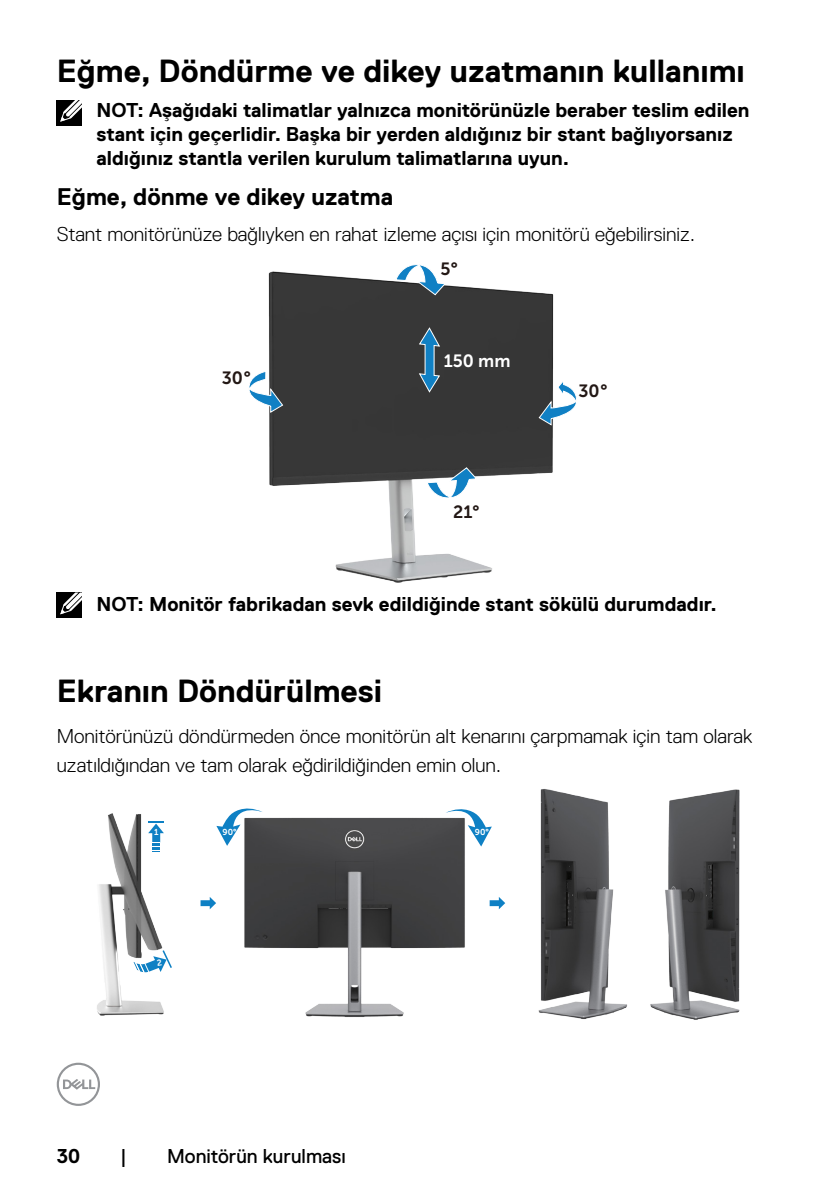
<style>
.page{position:relative;width:840px;height:1191px;background:#fff}
.page>*{position:absolute;margin:0;border:0;box-sizing:border-box;transform-origin:0 0}
.t1{font:700 32px "Dell Replica";color:#000}
.t2{font:700 24px "Dell Replica";color:#000}
.t3{font:700 20px/24px "Dell Replica";color:#000}
.t4{font:300 20px/28.8px "Dell Replica";color:#000}
.t5{font:20px "Dell Replica";color:#000}
.t6{font:17.6px "Museo Sans For Dell 700";color:#231815}
.t7{font:17.6px "Museo Sans For Dell 700";color:#fff}
.t8{font:8.6px "Museo Sans For Dell 700";color:#fff}
</style>
<div class="page">
<svg style="left:57px;top:1062px;width:43px;height:44px"></svg>
<div style="left:57px;top:100px;width:25px;height:25px;background:#000"></div>
<svg style="left:60px;top:100px;width:22px;height:22px"></svg>
<img style="left:268px;top:271px;width:286px;height:312px">
<svg style="left:395px;top:264px;width:50px;height:31px"></svg>
<svg style="left:249px;top:325px;width:34px;height:88px"></svg>
<svg style="left:538px;top:364px;width:39px;height:61px"></svg>
<svg style="left:419px;top:327px;width:20px;height:65px"></svg>
<svg style="left:426px;top:467px;width:51px;height:34px"></svg>
<div style="left:57px;top:592px;width:25px;height:26px;background:#000"></div>
<svg style="left:60px;top:592px;width:22px;height:23px"></svg>
<img style="left:540px;top:789px;width:200px;height:231px">
<img style="left:209px;top:806px;width:337px;height:214px">
<img style="left:97px;top:813px;width:67px;height:203px">
<svg style="left:148px;top:821px;width:16px;height:31px"></svg>
<svg style="left:216px;top:806px;width:47px;height:40px"></svg>
<svg style="left:445px;top:806px;width:46px;height:40px"></svg>
<svg style="left:200px;top:897px;width:16px;height:12px"></svg>
<svg style="left:489px;top:897px;width:16px;height:12px"></svg>
<svg style="left:133px;top:950px;width:39px;height:22px"></svg>
<h1 class="t1" style="left:57px;top:53px;width:689px">Eğme, Döndürme ve dikey uzatmanın kullanımı</h1>
<p class="t3" style="left:96px;top:98px;width:654px">NOT: Aşağıdaki talimatlar yalnızca monitörünüzle beraber teslim edilen stant için geçerlidir. Başka bir yerden aldığınız bir stant bağlıyorsanız aldığınız stantla verilen kurulum talimatlarına uyun.</p>
<p class="t2" style="left:57px;top:184px;width:338px">Eğme, dönme ve dikey uzatma</p>
<p class="t4" style="left:57px;top:219px;width:639px">Stant monitörünüze bağlıyken en rahat izleme açısı için monitörü eğebilirsiniz.</p>
<p class="t6" style="left:440px;top:259px;width:19px">5°</p>
<p class="t6" style="left:221px;top:368px;width:31px">30°</p>
<p class="t7" style="left:443px;top:351px;width:68px">150 mm</p>
<p class="t6" style="left:453px;top:502px;width:28px">21°</p>
<p class="t6" style="left:578px;top:381px;width:31px">30°</p>
<p class="t3" style="left:96px;top:592px;width:621px">NOT: Monitör fabrikadan sevk edildiğinde stant sökülü durumdadır.</p>
<h1 class="t1" style="left:57px;top:673px;width:327px">Ekranın Döndürülmesi</h1>
<p class="t4" style="left:57px;top:721px;width:696px">Monitörünüzü döndürmeden önce monitörün alt kenarını çarpmamak için tam olarak uzatıldığından ve tam olarak eğdirildiğinden emin olun.</p>
<p class="t8" style="left:154px;top:827px;width:6px">1</p>
<p class="t8" style="left:222px;top:827px;width:16px">90°</p>
<p class="t8" style="left:474px;top:827px;width:16px">90°</p>
<p class="t3" style="left:57px;top:1143px;width:25px">30</p>
<p class="t5" style="left:120px;top:1144px;width:8px">|</p>
<p class="t5" style="left:167px;top:1144px;width:180px">Monitörün kurulması</p>
</div>
